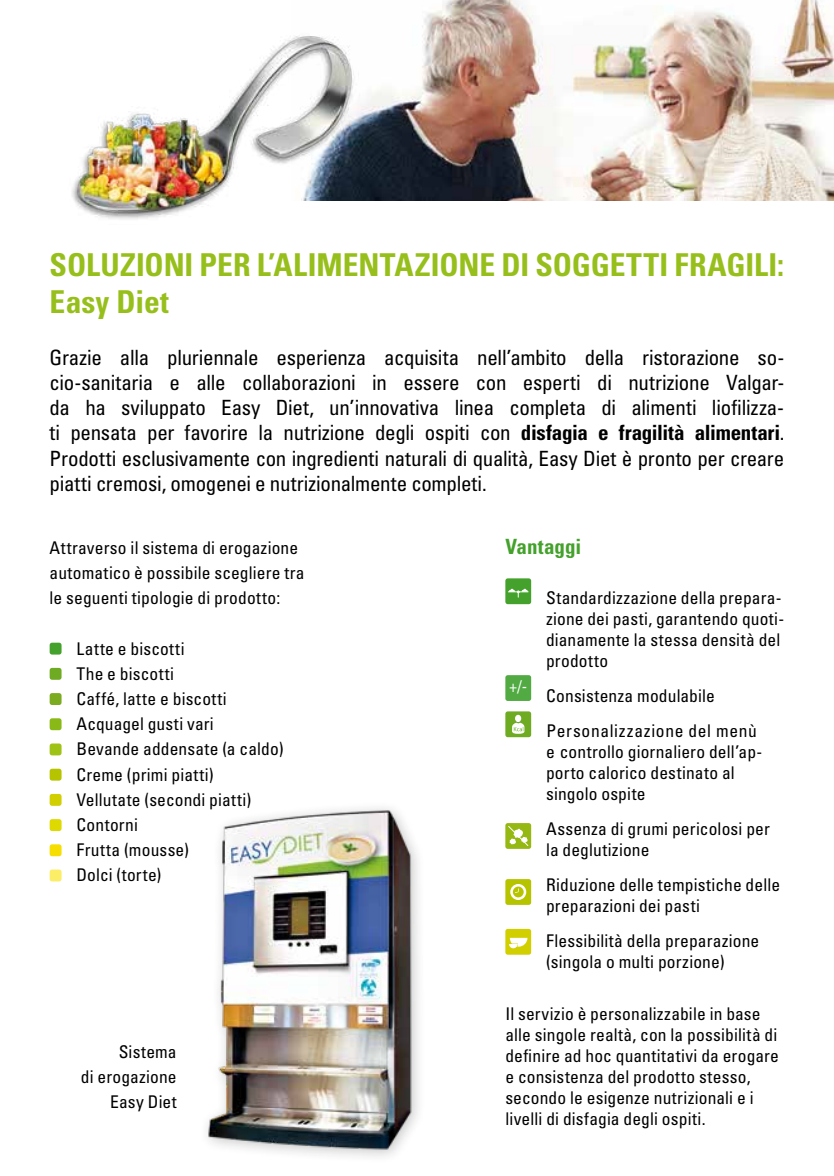
<style>
.page{position:relative;width:834px;height:1176px;background:#fff}
.page>*{position:absolute;margin:0;border:0;box-sizing:border-box;transform-origin:0 0}
.t1{font:700 condensed 31.5px/37.8px "Univers LT Std";color:#97bf1b}
.t2{font:condensed 21px/25.2px "Univers LT Std";letter-spacing:-.015em;color:#000;text-align:justify}
.t3{font:700 condensed 21px "Univers LT Std";letter-spacing:-.005em;color:#44a12b}
.t4{font:condensed 17.5px/25.2px "Univers LT Std";letter-spacing:.01em;color:#000}
.t5{font:condensed 17.5px/35px "Univers LT Std";letter-spacing:.03em;color:#000}
.t6{font:condensed 16.45px "Univers LT Std";color:#fff}
.s1{font-weight:700}
</style>
<div class="page">
<div style="left:50px;top:643px;width:12px;height:11px;background:#44a12b;border-radius:2px"></div>
<div style="left:50px;top:668px;width:12px;height:12px;background:#6eab23;border-radius:2px"></div>
<div style="left:50px;top:693px;width:12px;height:12px;background:#7bac20;border-radius:2px"></div>
<div style="left:50px;top:718px;width:12px;height:12px;background:#89b917;border-radius:2px"></div>
<div style="left:50px;top:743px;width:12px;height:12px;background:#9fc216;border-radius:2px"></div>
<div style="left:50px;top:769px;width:12px;height:11px;background:#b6c400;border-radius:2px"></div>
<div style="left:50px;top:794px;width:12px;height:12px;background:#d1cf00;border-radius:2px"></div>
<div style="left:50px;top:819px;width:12px;height:12px;background:#ded901;border-radius:2px"></div>
<div style="left:50px;top:844px;width:12px;height:12px;background:#f5de00;border-radius:2px"></div>
<div style="left:50px;top:869px;width:12px;height:12px;background:#fbed66;border-radius:2px"></div>
<div style="left:505px;top:578px;width:26px;height:26px;background:#44a12b;border-radius:2px"></div>
<svg style="left:508px;top:589px;width:20px;height:8px"></svg>
<div style="left:505px;top:675px;width:26px;height:26px;background:#51ab42;border-radius:2px"></div>
<div style="left:505px;top:711px;width:26px;height:26px;background:#6eab23;border-radius:2px"></div>
<svg style="left:512px;top:715px;width:12px;height:19px"></svg>
<div style="left:505px;top:823px;width:26px;height:26px;background:#95b813;border-radius:2px"></div>
<svg style="left:508px;top:826px;width:21px;height:20px"></svg>
<div style="left:505px;top:879px;width:26px;height:26px;background:#b6c400;border-radius:2px"></div>
<svg style="left:510px;top:884px;width:16px;height:16px"></svg>
<div style="left:505px;top:929px;width:26px;height:25px;background:#d1cf00;border-radius:2px"></div>
<svg style="left:509px;top:938px;width:18px;height:10px"></svg>
<img style="left:396px;top:0;width:437px;height:201px">
<img style="left:72px;top:35px;width:324px;height:184px">
<img style="left:207px;top:808px;width:212px;height:346px">
<h1 class="t1" style="left:50px;top:245px;width:736px">SOLUZIONI PER L’ALIMENTAZIONE DI SOGGETTI FRAGILI:<br>Easy Diet</h1>
<p class="t2" style="left:50px;top:344px;width:736px">Grazie alla pluriennale esperienza acquisita nell’ambito della ristorazione so&shy;cio-sanitaria e alle collaborazioni in essere con esperti di nutrizione Valgar&shy;da ha sviluppato Easy Diet, un’innovativa linea completa di alimenti liofilizza&shy;ti pensata per favorire la nutrizione degli ospiti con <span class="s1">disfagia e fragilità alimentari</span>.<br>Prodotti esclusivamente con ingredienti naturali di qualità, Easy Diet è pronto per creare piatti cremosi, omogenei e nutrizionalmente completi.</p>
<p class="t4" style="left:50px;top:535px;width:256px">Attraverso il sistema di erogazione automatico è possibile scegliere tra le seguenti tipologie di prodotto:</p>
<p class="t3" style="left:505px;top:533px;width:77px">Vantaggi</p>
<p class="t4" style="left:546px;top:587px;width:240px;line-height:21px">Standardizzazione della prepara&shy;zione dei pasti, garantendo quoti&shy;dianamente la stessa densità del prodotto</p>
<p class="t4" style="left:76px;top:635px;width:208px">Latte e biscotti<br>The e biscotti<br>Caffé, latte e biscotti<br>Acquagel gusti vari<br>Bevande addensate (a caldo)<br>Creme (primi piatti)<br>Vellutate (secondi piatti)<br>Contorni<br>Frutta (mousse)<br>Dolci (torte)</p>
<p class="t6" style="left:509px;top:676px;width:20px">+/-</p>
<p class="t5" style="left:546px;top:678px;width:212px">Consistenza modulabile<br>Personalizzazione del menù</p>
<p class="t4" style="left:546px;top:741px;width:218px;line-height:21px">e controllo giornaliero dell’ap&shy;porto calorico destinato al singolo ospite</p>
<p class="t4" style="left:546px;top:818px;width:225px;line-height:21px">Assenza di grumi pericolosi per la deglutizione</p>
<p class="t4" style="left:546px;top:874px;width:235px;line-height:21px">Riduzione delle tempistiche delle preparazioni dei pasti</p>
<p class="t4" style="left:546px;top:930px;width:215px;line-height:21px">Flessibilità della preparazione (singola o multi porzione)</p>
<p class="t4" style="left:505px;top:1003px;width:275px;line-height:21px">Il servizio è personalizzabile in base alle singole realtà, con la possibilità di definire ad hoc quantitativi da erogare e consistenza del prodotto stesso, secondo le esigenze nutrizionali e i livelli di disfagia degli ospiti.</p>
<p class="t4" style="left:81px;top:1039px;width:97px;text-align:right">Sistema<br>di erogazione<br>Easy Diet</p>
</div>
